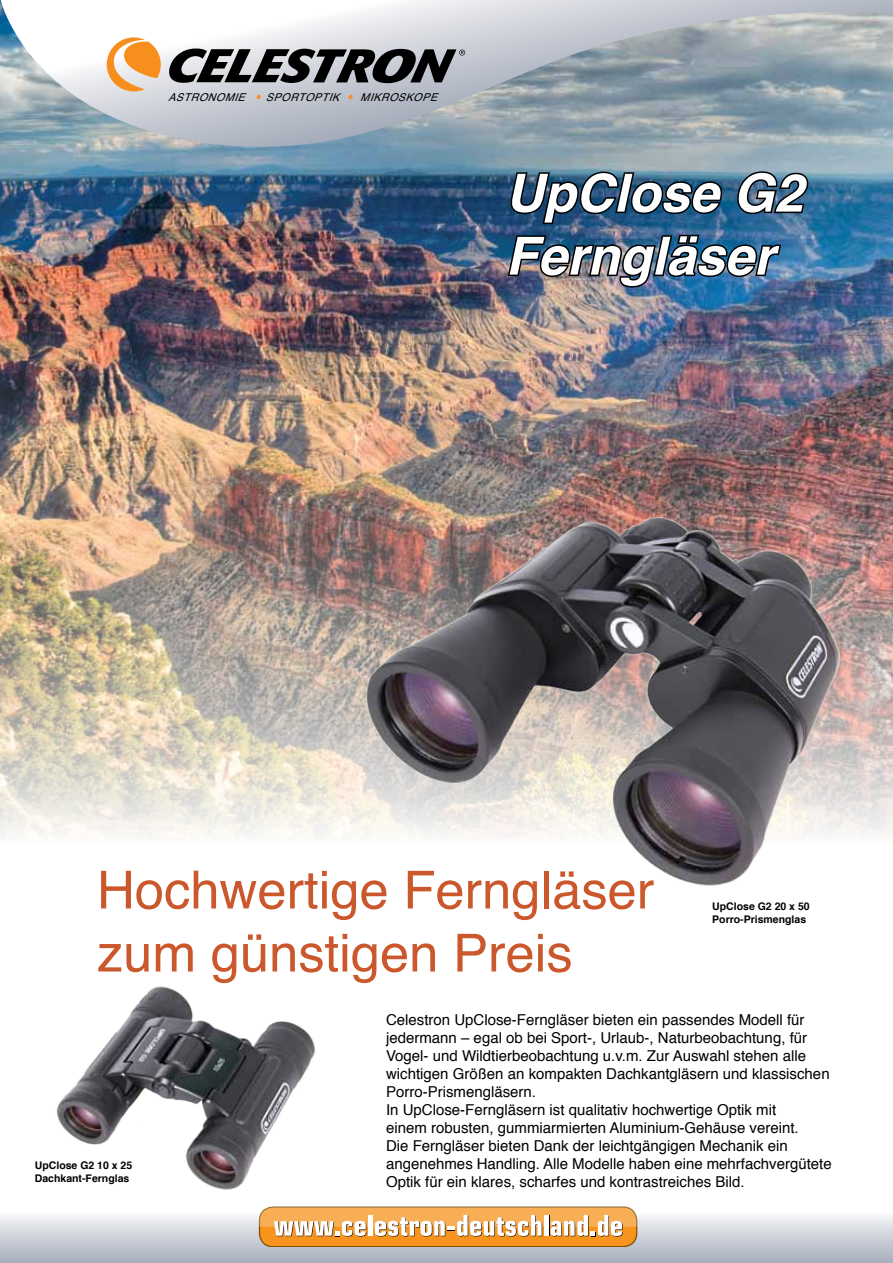
<style>
.page{position:relative;width:893px;height:1263px;background:#fff}
.page>*{position:absolute;margin:0;border:0;box-sizing:border-box;transform-origin:0 0}
.t1{font:52.5px/63px "Helvetica";color:#cb572c}
.t2{font:italic 700 52.5px/63px "Helvetica";color:#fff}
.t3{font:15px/18px "Helvetica";color:#000}
.t4{font:italic 10.8px "Helvetica";color:#000}
.t5{font:700 10.5px/12.6px "Helvetica";color:#000}
</style>
<div class="page">
<img style="left:0;top:0;width:893px;height:837px">
<img style="left:249px;top:450px;width:644px;height:436px">
<div style="left:0;top:1200px;width:893px;height:63px;background:linear-gradient(to bottom,#fff,#a6adbb)"></div>
<svg style="left:1px;top:0;width:892px;height:166px;background:#afbbc4"></svg>
<svg style="left:107px;top:37px;width:54px;height:54px"></svg>
<svg style="left:168px;top:48px;width:297px;height:35px;background:#5e5f62"></svg>
<svg style="left:256px;top:95px;width:5px;height:4px"></svg>
<svg style="left:348px;top:95px;width:5px;height:4px"></svg>
<svg style="left:509px;top:170px;width:214px;height:56px;background:#214461"></svg>
<svg style="left:734px;top:170px;width:75px;height:46px;background:#314f66"></svg>
<img style="left:506px;top:233px;width:277px;height:56px">
<img style="left:56px;top:986px;width:259px;height:204px">
<div style="left:259px;top:1207px;width:378px;height:40px;background:#f7941e;border-radius:14px"></div>
<div style="left:259px;top:1206px;width:378px;height:41px;border:1px solid #7d4900;border-radius:14px"></div>
<svg style="left:259px;top:1206px;width:378px;height:30px;background:#ebbb82"></svg>
<p class="t4" style="left:168px;top:89px;width:84px">ASTRONOMIE</p>
<p class="t4" style="left:266px;top:89px;width:81px">SPORTOPTIK</p>
<p class="t4" style="left:360px;top:89px;width:84px">MIKROSKOPE</p>
<h1 class="t2" style="left:506px;top:162px;width:299px">UpClose G2<br>Ferngläser</h1>
<h1 class="t1" style="left:97px;top:860px;width:559px">Hochwertige Ferngläser zum günstigen Preis</h1>
<p class="t3" style="left:386px;top:1011px;width:447px">Celestron UpClose-Ferngläser bieten ein passendes Modell für jedermann – egal ob bei Sport-, Urlaub-, Naturbeobachtung, für Vogel- und Wildtierbeobachtung u.v.m. Zur Auswahl stehen alle wichtigen Größen an kompakten Dachkantgläsern und klassischen Porro-Prismengläsern.<br>In UpClose-Ferngläsern ist qualitativ hochwertige Optik mit<br>einem robusten, gummiarmierten Aluminium-Gehäuse vereint.<br>Die Ferngläser bieten Dank der leichtgängigen Mechanik ein angenehmes Handling. Alle Modelle haben eine mehrfachvergütete Optik für ein klares, scharfes und kontrastreiches Bild.</p>
<p class="t5" style="left:712px;top:900px;width:99px">UpClose G2 20 x 50<br>Porro-Prismenglas</p>
<p class="t5" style="left:35px;top:1159px;width:99px">UpClose G2 10 x 25<br>Dachkant-Fernglas</p>
</div>
